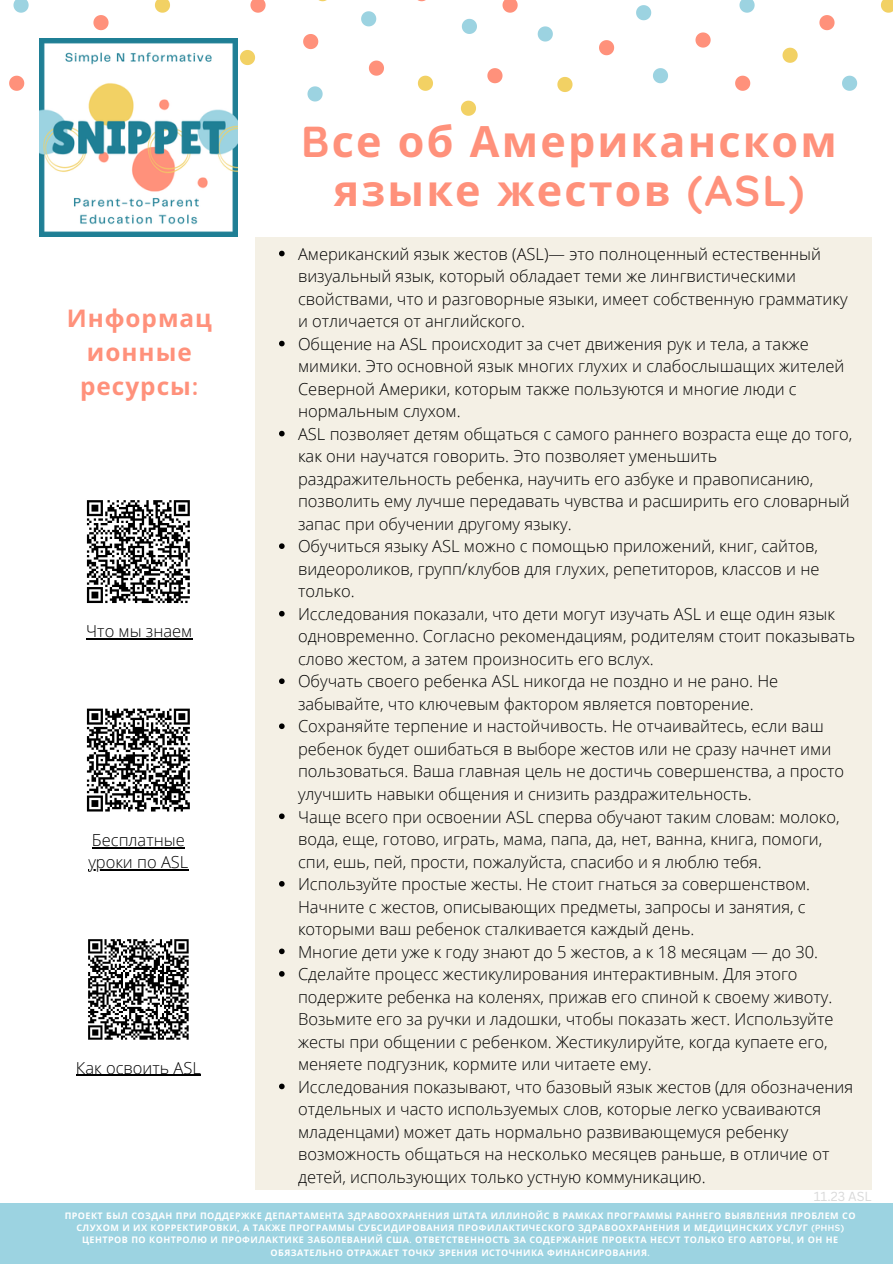
<style>
.page{position:relative;width:893px;height:1264px;background:#fff}
.page>*{position:absolute;margin:0;border:0;box-sizing:border-box;transform-origin:0 0}
.t1{font:700 43.05px/49.3px "Noto Sans";letter-spacing:.05em;color:#ff917b;text-align:center}
.t2{font:700 24.3px/33.8px "Noto Sans";letter-spacing:.04em;color:#ff917b;text-align:center}
.t3{font:300 16.5px/22.5px "Open Sans";color:#000}
.t4{font:12.75px "Canva Sans";color:#d9d9d9}
.t5{font:700 9px/12px "Noto Sans";letter-spacing:.05em;color:#fff;text-align:center}
.s1{font-family:"Quicksand"}
</style>
<div class="page">
<svg style="left:13px;top:0;width:16px;height:13px"></svg>
<svg style="left:307px;top:86px;width:15px;height:15px"></svg>
<svg style="left:361px;top:11px;width:15px;height:15px"></svg>
<svg style="left:155px;top:0;width:15px;height:13px"></svg>
<svg style="left:240px;top:50px;width:15px;height:15px"></svg>
<svg style="left:418px;top:76px;width:15px;height:15px"></svg>
<svg style="left:9px;top:76px;width:15px;height:15px"></svg>
<svg style="left:250px;top:0;width:15px;height:13px"></svg>
<svg style="left:93px;top:15px;width:15px;height:15px"></svg>
<svg style="left:303px;top:34px;width:15px;height:15px"></svg>
<svg style="left:369px;top:61px;width:15px;height:15px"></svg>
<svg style="left:739px;top:0;width:15px;height:13px"></svg>
<svg style="left:842px;top:76px;width:15px;height:15px"></svg>
<svg style="left:636px;top:5px;width:15px;height:15px"></svg>
<svg style="left:653px;top:68px;width:15px;height:15px"></svg>
<svg style="left:537px;top:26px;width:16px;height:16px"></svg>
<svg style="left:462px;top:19px;width:15px;height:15px"></svg>
<svg style="left:880px;top:0;width:12px;height:13px"></svg>
<svg style="left:557px;top:77px;width:15px;height:15px"></svg>
<svg style="left:461px;top:101px;width:15px;height:15px"></svg>
<svg style="left:782px;top:48px;width:15px;height:15px"></svg>
<svg style="left:695px;top:32px;width:15px;height:16px"></svg>
<svg style="left:735px;top:76px;width:15px;height:15px"></svg>
<svg style="left:487px;top:68px;width:15px;height:15px"></svg>
<svg style="left:502px;top:0;width:15px;height:13px"></svg>
<svg style="left:819px;top:15px;width:15px;height:15px"></svg>
<svg style="left:599px;top:40px;width:15px;height:15px"></svg>
<div style="left:256px;top:237px;width:615px;height:663px;background:#f4f0e5"></div>
<div style="left:0;top:1203px;width:892px;height:60px;background:#9cd3e1"></div>
<div style="left:256px;top:525px;width:615px;height:664px;background:#f4f0e5"></div>
<svg style="left:279px;top:251px;width:5px;height:5px"></svg>
<svg style="left:279px;top:341px;width:5px;height:5px"></svg>
<svg style="left:279px;top:431px;width:5px;height:5px"></svg>
<svg style="left:279px;top:543px;width:5px;height:6px"></svg>
<svg style="left:279px;top:611px;width:5px;height:5px"></svg>
<svg style="left:279px;top:678px;width:5px;height:6px"></svg>
<svg style="left:279px;top:723px;width:5px;height:6px"></svg>
<svg style="left:279px;top:813px;width:5px;height:6px"></svg>
<svg style="left:279px;top:881px;width:5px;height:5px"></svg>
<svg style="left:279px;top:948px;width:5px;height:6px"></svg>
<svg style="left:279px;top:971px;width:5px;height:5px"></svg>
<svg style="left:279px;top:1083px;width:5px;height:6px"></svg>
<img style="left:39px;top:38px;width:198px;height:198px">
<hr style="left:86px;top:638px;width:106px;height:1px;background:#000">
<hr style="left:92px;top:847px;width:93px;height:1px;background:#000">
<hr style="left:88px;top:869px;width:100px;height:1px;background:#000">
<hr style="left:76px;top:1074px;width:125px;height:1px;background:#000">
<svg style="left:86px;top:500px;width:104px;height:103px"></svg>
<svg style="left:86px;top:708px;width:104px;height:104px"></svg>
<svg style="left:88px;top:939px;width:101px;height:101px"></svg>
<p class="t2" style="left:67px;top:301px;width:147px">Информац ионные ресурсы<span class="s1">:</span></p>
<p class="t3" style="left:86px;top:619px;width:108px">Что мы знаем</p>
<p class="t3" style="left:88px;top:828px;width:101px">Бесплатные уроки по ASL</p>
<p class="t3" style="left:76px;top:1055px;width:126px">Как освоить ASL</p>
<p class="t1" style="left:301px;top:116px;width:537px"><span class="s1">B</span>се об Американском языке жестов <span class="s1">(ASL)</span></p>
<p class="t3" style="left:298px;top:242px;width:551px">Американский язык жестов (ASL)— это полноценный естественный визуальный язык, который обладает теми же лингвистическими свойствами, что и разговорные языки, имеет собственную грамматику и отличается от английского.</p>
<p class="t3" style="left:298px;top:332px;width:548px">Oбщение на ASL происходит за счет движения рук и тела, а также мимики. Это основной язык многих глухих и слабослышащих жителей Северной Америки, которым также пользуются и многие люди с нормальным слухом.</p>
<p class="t3" style="left:298px;top:422px;width:555px">ASL позволяет детям общаться с самого раннего возраста еще до того, как они научатся говорить. Это позволяет уменьшить раздражительность ребенка, научить его азбуке и правописанию, позволить ему лучше передавать чувства и расширить его словарный запас при обучении другому языку.</p>
<p class="t3" style="left:298px;top:534px;width:523px;text-align:justify">Обучиться языку ASL можно с помощью приложений, книг, сайтов, видеороликов, групп/клубов для глухих, репетиторов, классов и не только.</p>
<p class="t3" style="left:298px;top:602px;width:558px">Исследования показали, что дети могут изучать ASL и еще один язык одновременно. Согласно рекомендациям, родителям стоит показывать слово жестом, а затем произносить его вслух.</p>
<p class="t3" style="left:298px;top:669px;width:481px">Обучать своего ребенка ASL никогда не поздно и не рано. Не забывайте, что ключевым фактором является повторение.</p>
<p class="t3" style="left:298px;top:714px;width:547px">Сохраняйте терпение и настойчивость. Не отчаивайтесь, если ваш ребенок будет ошибаться в выборе жестов или не сразу начнет ими пользоваться. Ваша главная цель не достичь совершенства, а просто улучшить навыки общения и снизить раздражительность.</p>
<p class="t3" style="left:298px;top:804px;width:543px">Чаще всего при освоении ASL сперва обучают таким словам: молоко, вода, еще, готово, играть, мама, папа, да, нет, ванна, книга, помоги, спи, ешь, пей, прости, пожалуйста, спасибо и я люблю тебя.</p>
<p class="t3" style="left:298px;top:872px;width:513px">Используйте простые жесты. Не стоит гнаться за совершенством.<br>Начните с жестов, описывающих предметы, запросы и занятия, с которыми ваш ребенок сталкивается каждый день.</p>
<p class="t3" style="left:298px;top:939px;width:521px">Многие дети уже к году знают до 5 жестов, а к 18 месяцам — до 30.</p>
<p class="t3" style="left:298px;top:962px;width:537px">Сделайте процесс жестикулирования интерактивным. Для этого подержите ребенка на коленях, прижав его спиной к своему животу.<br>Возьмите его за ручки и ладошки, чтобы показать жест. Используйте жесты при общении с ребенком. Жестикулируйте, когда купаете его, меняете подгузник, кормите или читаете ему.</p>
<p class="t3" style="left:298px;top:1074px;width:556px">Исследования показывают, что базовый язык жестов (для обозначения отдельных и часто используемых слов, которые легко усваиваются младенцами) может дать нормально развивающемуся ребенку возможность общаться на несколько месяцев раньше, в отличие от детей, использующих только устную коммуникацию.</p>
<p class="t4" style="left:813px;top:1186px;width:59px">11.23 ASL</p>
<p class="t5" style="left:65px;top:1209px;width:792px">ПРОЕКТ БЫЛ СОЗДАН ПРИ ПОДДЕРЖКЕ ДЕПАРТАМЕНТА ЗДРАВООХРАНЕНИЯ ШТАТА ИЛЛИНОЙС В РАМКАХ ПРОГРАММЫ РАННЕГО ВЫЯВЛЕНИЯ ПРОБЛЕМ СО СЛУХОМ И ИХ КОРРЕКТИРОВКИ<span class="s1">,</span> А ТАКЖЕ ПРОГРАММЫ СУБСИДИРОВАНИЯ ПРОФИЛАКТИЧЕСКОГО ЗДРАВООХРАНЕНИЯ И МЕДИЦИНСКИХ УСЛУГ <span class="s1">(PHHS)<br></span>ЦЕНТРОВ ПО КОНТРОЛЮ И ПРОФИЛАКТИКЕ ЗАБОЛЕВАНИЙ США<span class="s1">.</span> ОТВЕТСТВЕННОСТЬ ЗА СОДЕРЖАНИЕ ПРОЕКТА НЕСУТ ТОЛЬКО ЕГО АВТОРЫ<span class="s1">,</span> И ОН НЕ ОБЯЗАТЕЛЬНО ОТРАЖАЕТ ТОЧКУ ЗРЕНИЯ ИСТОЧНИКА ФИНАНСИРОВАНИЯ<span class="s1">.</span></p>
</div>
